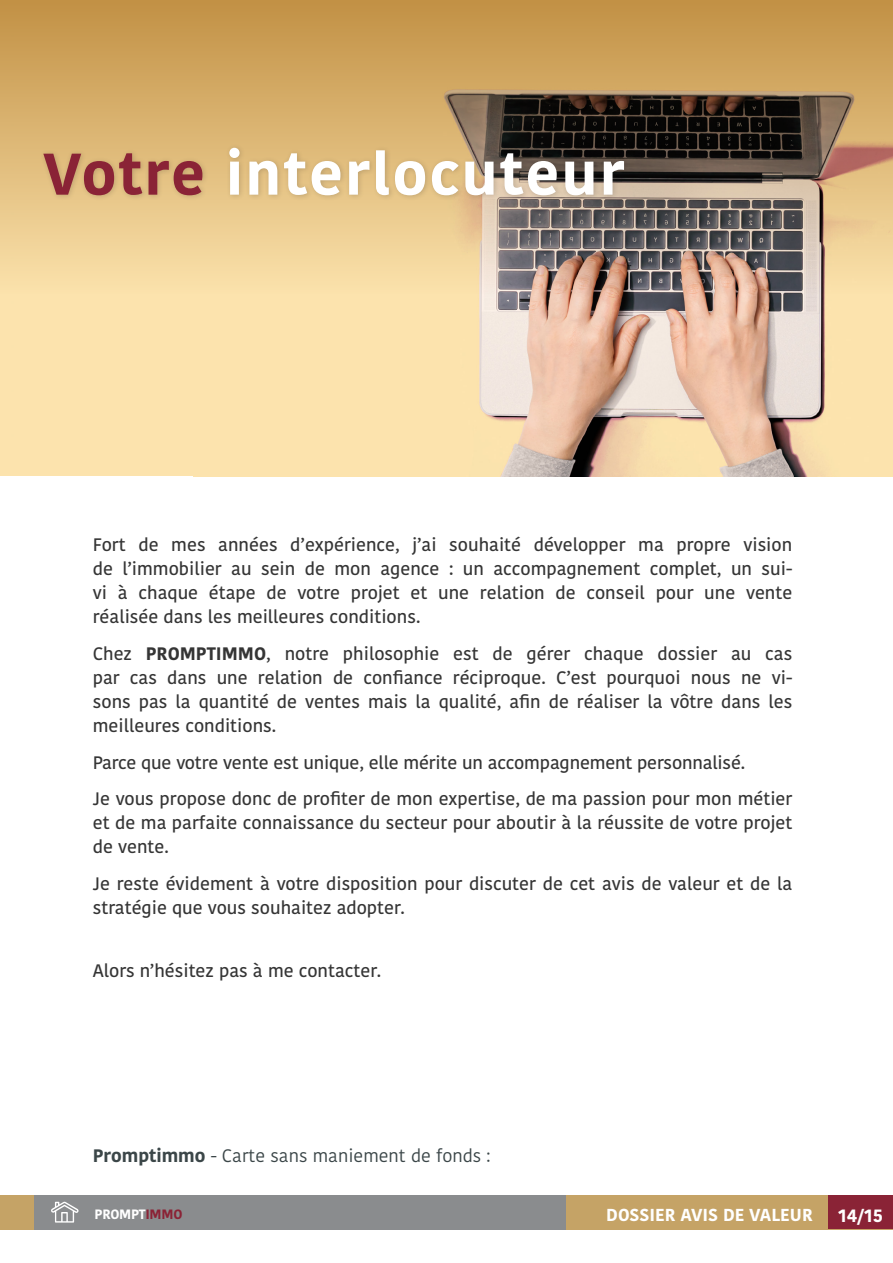
<style>
.page{position:relative;width:893px;height:1263px;background:#fff}
.page>*{position:absolute;margin:0;border:0;box-sizing:border-box;transform-origin:0 0}
.t1{font:700 58.5px "Kohinoor Bangla";letter-spacing:.04em;color:#fff}
.texte_courant{font:500 18px/24px "Kohinoor Bangla";color:#353535;text-align:justify}
.texte_courant-2{font:18px "Kohinoor Bangla";color:#3b4648}
.t2{font:700 18px "Kohinoor Bangla";color:#fff}
.t3{font:700 17.25px "Kohinoor Bangla";color:#fff}
.t4{font:700 13.5px "Kohinoor Bangla";letter-spacing:-.02em;color:#fff}
.s1{color:#8a2336}
.s2{font-weight:700}
</style>
<div class="page">
<div style="left:0;top:1195px;width:893px;height:34px;background:#c5a366"></div>
<div style="left:34px;top:1195px;width:532px;height:34px;background:#8a8c8e"></div>
<div style="left:828px;top:1195px;width:65px;height:34px;background:#8a2336"></div>
<svg style="left:51px;top:1201px;width:28px;height:21px"></svg>
<img style="left:0;top:293px;width:893px;height:183px">
<svg style="left:0;top:0;width:893px;height:293px;background:#ba9a69"></svg>
<div style="left:39px;top:143px;width:591px;height:59px;background:#231f20;opacity:.2"></div>
<p class="t1" style="left:43px;top:123px;width:583px"><span class="s1">Votre</span> interlocuteur</p>
<p class="texte_courant" style="left:93px;top:532px;width:701px">Fort de mes années d’expérience, j’ai souhaité développer ma propre vision de l’immobilier au sein de mon agence : un accompagnement complet, un sui&shy;vi à chaque étape de votre projet et une relation de conseil pour une vente réalisée dans les meilleures conditions.</p>
<p class="texte_courant" style="left:93px;top:641px;width:701px">Chez <span class="s2">PROMPTIMMO</span>, notre philosophie est de gérer chaque dossier au cas par cas dans une relation de confiance réciproque. C’est pourquoi nous ne vi&shy;sons pas la quantité de ventes mais la qualité, afin de réaliser la vôtre dans les meilleures conditions.</p>
<p class="texte_courant" style="left:93px;top:750px;width:654px">Parce que votre vente est unique, elle mérite un accompagnement personnalisé.</p>
<p class="texte_courant" style="left:93px;top:787px;width:701px">Je vous propose donc de profiter de mon expertise, de ma passion pour mon métier et de ma parfaite connaissance du secteur pour aboutir à la réussite de votre projet de vente.</p>
<p class="texte_courant" style="left:93px;top:871px;width:701px">Je reste évidement à votre disposition pour discuter de cet avis de valeur et de la stratégie que vous souhaitez adopter.</p>
<p class="texte_courant" style="left:93px;top:958px;width:290px">Alors n’hésitez pas à me contacter.</p>
<p class="texte_courant-2" style="left:93px;top:1142px;width:399px"><span class="s2">Promptimmo</span> - Carte sans maniement de fonds :</p>
<p class="t4" style="left:95px;top:1203px;width:89px">PROMPT<span class="s1">IMMO</span></p>
<p class="t3" style="left:606px;top:1200px;width:208px">DOSSIER AVIS DE VALEUR</p>
<p class="t2" style="left:838px;top:1200px;width:47px">14/15</p>
</div>
